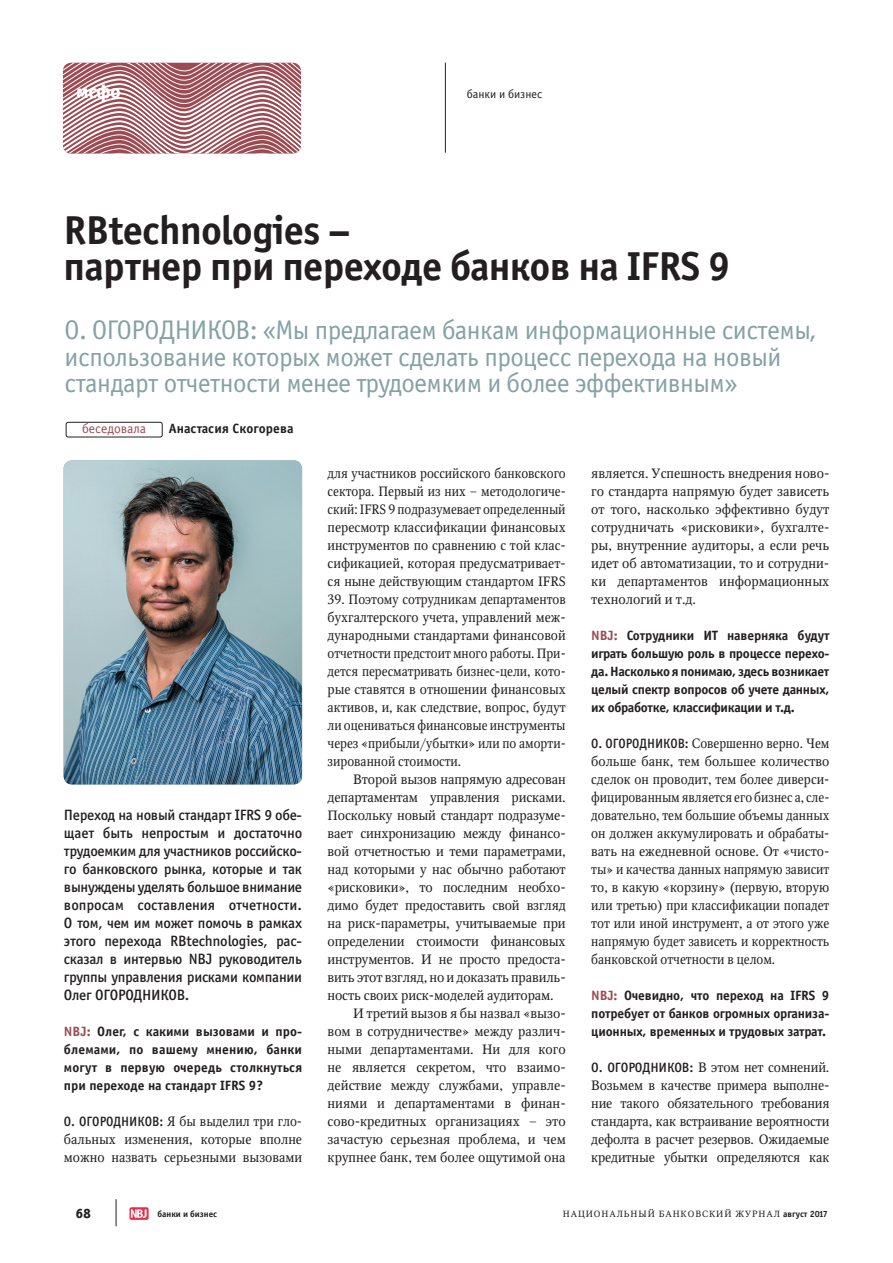
<style>
.page{position:relative;width:893px;height:1263px;background:#fff}
.page>*{position:absolute;margin:0;border:0;box-sizing:border-box;transform-origin:0 0}
.t1{font:40.5px/36px "Officina Sans Bold ITC";letter-spacing:-.02em;color:#231f20}
.t2{font:27px/26.5px "Officina Sans Book ITC";letter-spacing:-.02em;color:#84a2a4}
.t3{font:19.5px "Officina Sans Extra Bold ITC";color:#fff}
.t4{font:15px/18px "Officina Sans Medium ITC";letter-spacing:-.02em;color:#231f20;text-align:justify}
.t5{font:13.5px/18px "Octava";color:#231f20;text-align:justify}
.t6{font:13.5px/18px "Octava";color:#231f20;text-align:justify;scale:.94 1}
.t7{font:13.5px/18px "Officina Sans Bold ITC";letter-spacing:-.01em;color:#231f20;text-align:justify}
.t8{font:13.5px/18px "Octava";color:#231f20;text-align:justify;scale:.95 1}
.t9{font:13.5px "Officina Sans Bold ITC";letter-spacing:.01em;color:#231f20}
.t10{font:13.5px "Officina Sans Book ITC";color:#9c4b53}
.t11{font:13.5px "Officina Sans Extra Bold ITC";color:#231f20}
.t12{font:12px "Officina Sans Book ITC";color:#231f20}
.t13{font:9px "Octava";letter-spacing:.1em;color:#231f20}
.t14{font:9px "Officina Sans Bold ITC";color:#231f20}
.s1{color:#9c4b53}
.s2{font-family:"Officina Sans Medium ITC"}
.s3{font-family:"Officina Sans Bold ITC"}
</style>
<div class="page">
<svg style="left:63px;top:63px;width:238px;height:91px"></svg>
<hr style="left:445px;top:63px;width:1px;height:90px;background:#231f20">
<div style="left:129px;top:1207px;width:20px;height:13px;background:#ed2a47;border-radius:2px"></div>
<svg style="left:131px;top:1209px;width:16px;height:9px"></svg>
<svg style="left:116px;top:1199px;width:1px;height:27px"></svg>
<div style="left:66px;top:422px;width:96px;height:15px;border:1px solid #231f20;border-radius:2px"></div>
<img style="left:64px;top:460px;width:238px;height:324px">
<h3 class="t3" style="left:76px;top:79px;width:46px">мсфо</h3>
<p class="t12" style="left:467px;top:87px;width:77px">банки и бизнес</p>
<h1 class="t1" style="left:64px;top:212px;width:668px">RBtechnologies –<br>партнер при переходе банков на IFRS 9</h1>
<h2 class="t2" style="left:65px;top:317px;width:752px">О. ОГОРОДНИКОВ: «Мы предлагаем банкам информационные системы, использование которых может сделать процесс перехода на новый стандарт отчетности менее трудоемким и более эффективным»</h2>
<p class="t10" style="left:82px;top:421px;width:66px">беседовала</p>
<p class="t9" style="left:169px;top:420px;width:126px">Анастасия Скогорева</p>
<p class="t4" style="left:64px;top:806px;width:240px">Переход на новый стандарт IFRS 9 обе&shy;щает быть непростым и достаточно трудоемким для участников российско&shy;го банковского рынка, которые и так вынуждены уделять большое внимание вопросам составления отчетности.<br>О том, чем им может помочь в рамках этого перехода RBtechnologies, рас&shy;сказал в интервью NBJ руководитель группы управления рисками компании Олег ОГОРОДНИКОВ.</p>
<p class="t7" style="left:64px;top:1023px;width:240px"><span class="s1">NBJ:</span> Олег, с какими вызовами и про&shy;блемами, по вашему мнению, банки могут в первую очередь столкнуться при переходе на стандарт IFRS 9?</p>
<p class="t8" style="left:64px;top:1113px;width:252px"><span class="s2">О. ОГОРОДНИКОВ:</span> Я бы выделил три гло&shy;бальных изменения, которые вполне можно назвать серьезными вызовами</p>
<p class="t6" style="left:328px;top:465px;width:255px">для участников российского банковского сектора. Первый из них – методологиче&shy;ский: IFRS 9 подразумевает определенный пересмотр классификации финансовых инструментов по сравнению с той клас&shy;сификацией, которая предусматривает&shy;ся ныне действующим стандартом IFRS</p>
<p class="t6" style="left:328px;top:591px;width:255px">39. Поэтому сотрудникам департаментов бухгалтерского учета, управлений меж&shy;дународными стандартами финансовой отчетности предстоит много работы. При&shy;дется пересматривать бизнес-цели, кото&shy;рые ставятся в отношении финансовых активов, и, как следствие, вопрос, будут ли оцениваться финансовые инструменты через «прибыли/убытки» или по аморти&shy;зированной стоимости.</p>
<p class="t5" style="left:353px;top:771px;width:214px">Второй вызов напрямую адресован</p>
<p class="t5" style="left:328px;top:789px;width:240px">департаментам управления рисками.</p>
<p class="t5" style="left:328px;top:807px;width:240px">Поскольку новый стандарт подразуме-</p>
<p class="t5" style="left:328px;top:825px;width:240px">вает синхронизацию между финансо-</p>
<p class="t5" style="left:328px;top:843px;width:240px">вой отчетностью и теми параметрами,</p>
<p class="t5" style="left:328px;top:861px;width:240px">над которыми у нас обычно работают</p>
<p class="t5" style="left:328px;top:879px;width:240px">«рисковики», то последним необхо-</p>
<p class="t5" style="left:328px;top:897px;width:240px">димо будет предоставить свой взгляд</p>
<p class="t5" style="left:328px;top:915px;width:240px">на риск-параметры, учитываемые при</p>
<p class="t5" style="left:328px;top:933px;width:240px">определении стоимости финансовых</p>
<p class="t5" style="left:328px;top:951px;width:240px">инструментов. И не просто предоста-</p>
<p class="t5" style="left:328px;top:969px;width:240px">вить этот взгляд, но и доказать правиль-</p>
<p class="t5" style="left:328px;top:987px;width:228px">ность своих риск-моделей аудиторам.</p>
<p class="t5" style="left:353px;top:1005px;width:214px">И третий вызов я бы назвал «вызо-</p>
<p class="t5" style="left:328px;top:1023px;width:240px">вом в сотрудничестве» между различ-</p>
<p class="t5" style="left:328px;top:1041px;width:240px">ными департаментами. Ни для кого</p>
<p class="t5" style="left:328px;top:1059px;width:240px">не является секретом, что взаимо-</p>
<p class="t5" style="left:328px;top:1077px;width:240px">действие между службами, управле-</p>
<p class="t5" style="left:328px;top:1095px;width:240px">ниями и департаментами в финан-</p>
<p class="t5" style="left:328px;top:1112px;width:240px">сово-кредитных организациях – это</p>
<p class="t5" style="left:328px;top:1130px;width:240px">зачастую серьезная проблема, и чем</p>
<p class="t5" style="left:328px;top:1148px;width:240px">крупнее банк, тем более ощутимой она</p>
<p class="t5" style="left:591px;top:464px;width:240px">является. Успешность внедрения ново&shy;го стандарта напрямую будет зависеть от того, насколько эффективно будут сотрудничать «рисковики», бухгалте&shy;ры, внутренние аудиторы, а если речь идет об автоматизации, то и сотрудни&shy;ки департаментов информационных технологий и т.д.</p>
<p class="t7" style="left:591px;top:627px;width:240px"><span class="s1">NBJ:</span> Сотрудники ИТ наверняка будут играть большую роль в процессе перехо&shy;да. Насколько я понимаю, здесь возникает целый спектр вопросов об учете данных, их обработке, классификации и т.д.</p>
<p class="t6" style="left:591px;top:735px;width:255px"><span class="s2">О. ОГОРОДНИКОВ:</span> Совершенно верно. Чем больше банк, тем большее количество сделок он проводит, тем более диверси&shy;фицированным является его бизнес а, сле&shy;довательно, тем большие объемы данных он должен аккумулировать и обрабаты&shy;вать на ежедневной основе. От «чисто&shy;ты» и качества данных напрямую зависит то, в какую «корзину» (первую, вторую или третью) при классификации попадет тот или иной инструмент, а от этого уже напрямую будет зависеть и корректность банковской отчетности в целом.</p>
<p class="t7" style="left:591px;top:987px;width:240px"><span class="s1">NBJ:</span> Очевидно, что переход на IFRS 9 потребует от банков огромных организа&shy;ционных, временных и трудовых затрат.</p>
<p class="t5" style="left:591px;top:1059px;width:240px"><span class="s2">О. ОГОРОДНИКОВ:</span> В этом нет сомнений.<br>Возьмем в качестве примера выполне&shy;ние такого обязательного требования стандарта, как встраивание вероятности дефолта в расчет резервов. Ожидаемые кредитные убытки определяются как</p>
<p class="t11" style="left:76px;top:1205px;width:16px">68</p>
<p class="t14" style="left:158px;top:1208px;width:61px">банки и бизнес</p>
<p class="t13" style="left:563px;top:1208px;width:266px">НАЦИОНАЛЬНЫЙ БАНКОВСКИЙ ЖУРНАЛ <span class="s3">август 2017</span></p>
</div>
